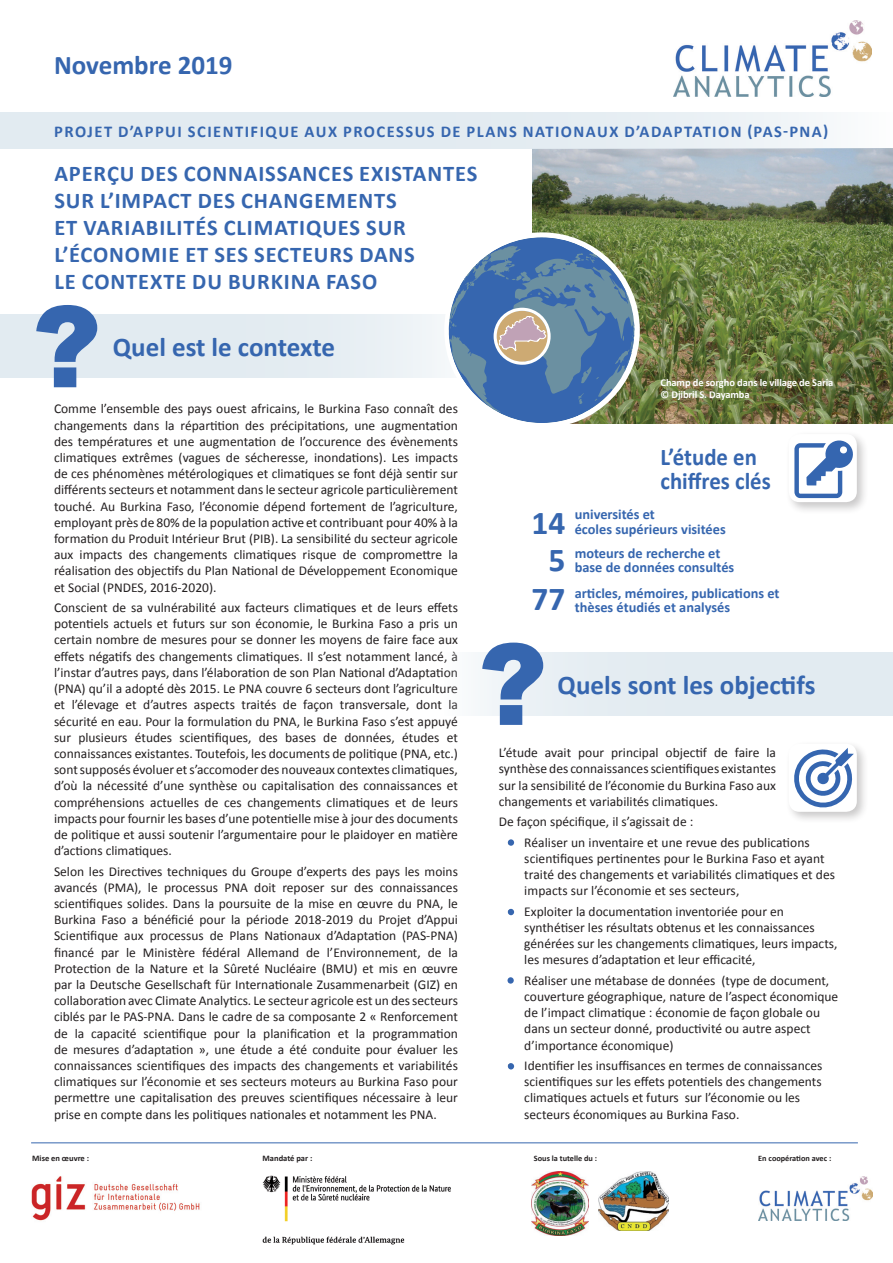
<style>
.page{position:relative;width:893px;height:1263px;background:#fff}
.page>*{position:absolute;margin:0;border:0;box-sizing:border-box;transform-origin:0 0}
.t1{font:700 33.45px "Calibri";color:#3666af}
.t2{font:700 27px "Calibri";color:#3666af}
.t3{font:700 24px/24px "Calibri";color:#3666af;scale:.95 1}
.t4{font:700 22.5px/27px "Calibri";letter-spacing:.04em;color:#3666af}
.t5{font:700 16.5px "Calibri";letter-spacing:.09em;color:#3666af}
.t6{font:700 14.4px/14.4px "Calibri";color:#3666af}
.t7{font:13.5px/16.2px "Calibri";color:#231f20;text-align:justify}
.t8{font:700 10.5px/12.6px "Calibri";letter-spacing:-.01em;color:#fff}
.t9{font:700 8.55px "Calibri";color:#231f20}
.t10{font:700 8.25px "Calibri";color:#231f20}
</style>
<div class="page">
<div style="left:0;top:314px;width:482px;height:64px;background:#e2ebf1"></div>
<div style="left:444px;top:652px;width:449px;height:64px;background:#e2ebf1"></div>
<img style="left:533px;top:149px;width:360px;height:274px">
<img style="left:674px;top:20px;width:197px;height:77px">
<div style="left:508px;top:839px;width:6px;height:7px;background:#3666af;border-radius:50%"></div>
<svg style="left:508px;top:909px;width:6px;height:6px"></svg>
<svg style="left:507px;top:977px;width:7px;height:7px"></svg>
<div style="left:785px;top:740px;width:85px;height:84px;background:#231f20;opacity:.25"></div>
<div style="left:789px;top:744px;width:68px;height:68px;background:#fff;border-radius:11px"></div>
<svg style="left:794px;top:748px;width:59px;height:60px"></svg>
<svg style="left:36px;top:305px;width:61px;height:82px"></svg>
<svg style="left:482px;top:643px;width:61px;height:82px"></svg>
<div style="left:785px;top:430px;width:85px;height:85px;background:#231f20;opacity:.25"></div>
<div style="left:789px;top:434px;width:68px;height:68px;background:#fff;border-radius:11px"></div>
<svg style="left:794px;top:440px;width:59px;height:58px"></svg>
<div style="left:444px;top:232px;width:196px;height:196px;background:#fff;border-radius:50%"></div>
<svg style="left:508px;top:1063px;width:6px;height:6px"></svg>
<img style="left:246px;top:1143px;width:208px;height:102px">
<img style="left:758px;top:1176px;width:114px;height:45px">
<img style="left:598px;top:1172px;width:70px;height:58px">
<img style="left:531px;top:1172px;width:58px;height:64px">
<img style="left:31px;top:1176px;width:169px;height:45px">
<div style="left:250px;top:1149px;width:69px;height:17px;background:#fff"></div>
<div style="left:263px;top:1155px;width:68px;height:6px;background:#fff"></div>
<hr style="left:31px;top:1142px;width:827px;height:1px;background:#3666af">
<svg style="left:449px;top:237px;width:186px;height:186px;background:#708fae"></svg>
<div style="left:0;top:113px;width:893px;height:36px;background:#e2ebf1"></div>
<h2 class="t2" style="left:54px;top:48px;width:180px">Novembre 2019</h2>
<p class="t5" style="left:54px;top:121px;width:775px">PROJET D’APPUI SCIENTIFIQUE AUX PROCESSUS DE PLANS NATIONAUX D’ADAPTATION (PAS-PNA)</p>
<h3 class="t4" style="left:54px;top:160px;width:424px">APERÇU DES CONNAISSANCES EXISTANTES<br>SUR L’IMPACT DES CHANGEMENTS<br>ET VARIABILITÉS CLIMATIQUES SUR<br>L’ÉCONOMIE ET SES SECTEURS DANS<br>LE CONTEXTE DU BURKINA FASO</h3>
<h2 class="t2" style="left:113px;top:330px;width:224px">Quel est le contexte</h2>
<p class="t7" style="left:54px;top:401px;width:405px">Comme l’ensemble des pays ouest africains, le Burkina Faso connaît des changements dans la répartition des précipitations, une augmentation des températures et une augmentation de l’occurence des évènements climatiques extrêmes (vagues de sécheresse, inondations). Les impacts de ces phénomènes métérologiques et climatiques se font déjà sentir sur différents secteurs et notamment dans le secteur agricole particulièrement touché. Au Burkina Faso, l’économie dépend fortement de l’agriculture, employant près de 80% de la population active et contribuant pour 40% à la formation du Produit Intérieur Brut (PIB). La sensibilité du secteur agricole aux impacts des changements climatiques risque de compromettre la réalisation des objectifs du Plan National de Développement Economique et Social (PNDES, 2016-2020).</p>
<p class="t7" style="left:54px;top:599px;width:405px">Conscient de sa vulnérabilité aux facteurs climatiques et de leurs effets potentiels actuels et futurs sur son économie, le Burkina Faso a pris un certain nombre de mesures pour se donner les moyens de faire face aux effets négatifs des changements climatiques. Il s’est notamment lancé, à l’instar d’autres pays, dans l’élaboration de son Plan National d’Adaptation (PNA) qu’il a adopté dès 2015. Le PNA couvre 6 secteurs dont l’agriculture et l’élevage et d’autres aspects traités de façon transversale, dont la sécurité en eau. Pour la formulation du PNA, le Burkina Faso s’est appuyé sur plusieurs études scientifiques, des bases de données, études et connaissances existantes. Toutefois, les documents de politique (PNA, etc.) sont supposés évoluer et s’accomoder des nouveaux contextes climatiques, d’où la nécessité d’une synthèse ou capitalisation des connaissances et compréhensions actuelles de ces changements climatiques et de leurs impacts pour fournir les bases d’une potentielle mise à jour des documents de politique et aussi soutenir l’argumentaire pour le plaidoyer en matière d’actions climatiques.</p>
<p class="t7" style="left:54px;top:863px;width:405px">Selon les Directives techniques du Groupe d’experts des pays les moins avancés (PMA), le processus PNA doit reposer sur des connaissances scientifiques solides. Dans la poursuite de la mise en œuvre du PNA, le Burkina Faso a bénéficié pour la période 2018-2019 du Projet d’Appui Scientifique aux processus de Plans Nationaux d’Adaptation (PAS-PNA) financé par le Ministère fédéral Allemand de l’Environnement, de la Protection de la Nature et la Sûreté Nucléaire (BMU) et mis en œuvre par la Deutsche Gesellschaft für Internationale Zusammenarbeit (GIZ) en collaboration avec Climate Analytics. Le secteur agricole est un des secteurs ciblés par le PAS-PNA. Dans le cadre de sa composante 2 « Renforcement de la capacité scientifique pour la planification et la programmation de mesures d’adaptation », une étude a été conduite pour évaluer les connaissances scientifiques des impacts des changements et variabilités climatiques sur l’économie et ses secteurs moteurs au Burkina Faso pour permettre une capitalisation des preuves scientifiques nécessaire à leur prise en compte dans les politiques nationales et notamment les PNA.</p>
<p class="t8" style="left:661px;top:376px;width:174px">Champ de sorgho dans le village de Saria © Djibril S. Dayamba</p>
<h3 class="t3" style="left:661px;top:445px;width:118px">L’étude en chiffres clés</h3>
<h1 class="t1" style="left:531px;top:501px;width:35px">14</h1>
<p class="t6" style="left:575px;top:507px;width:153px">universités et<br>écoles supérieurs visitées</p>
<h1 class="t1" style="left:548px;top:538px;width:18px">5</h1>
<p class="t6" style="left:575px;top:546px;width:161px">moteurs de recherche et base de données consultés</p>
<h1 class="t1" style="left:531px;top:578px;width:35px">77</h1>
<p class="t6" style="left:575px;top:586px;width:206px">articles, mémoires, publications et thèses étudiés et analysés</p>
<h2 class="t2" style="left:558px;top:668px;width:259px">Quels sont les objectifs</h2>
<p class="t7" style="left:499px;top:744px;width:279px">L’étude avait pour principal objectif de faire la synthèse des connaissances scientifiques existantes sur la sensibilité de l’économie du Burkina Faso aux changements et variabilités climatiques.</p>
<p class="t7" style="left:499px;top:814px;width:196px">De façon spécifique, il s’agissait de :</p>
<p class="t7" style="left:524px;top:834px;width:312px;text-align:left;text-indent:-17px">• Réaliser un inventaire et une revue des publications scientifiques pertinentes pour le Burkina Faso et ayant traité des changements et variabilités climatiques et des impacts sur l’économie et ses secteurs,</p>
<p class="t7" style="left:524px;top:903px;width:315px;text-align:left;text-indent:-17px">• Exploiter la documentation inventoriée pour en synthétiser les résultats obtenus et les connaissances générées sur les changements climatiques, leurs impacts, les mesures d’adaptation et leur efficacité,</p>
<p class="t7" style="left:524px;top:972px;width:315px;text-align:left;text-indent:-17px">• Réaliser une métabase de données (type de document, couverture géographique, nature de l’aspect économique de l’impact climatique : économie de façon globale ou dans un secteur donné, productivité ou autre aspect d’importance économique)</p>
<p class="t7" style="left:524px;top:1057px;width:300px;text-align:left;text-indent:-17px">• Identifier les insuffisances en termes de connaissances scientifiques sur les effets potentiels des changements climatiques actuels et futurs sur l’économie ou les secteurs économiques au Burkina Faso.</p>
<p class="t9" style="left:32px;top:1153px;width:58px">Mise en œuvre :</p>
<p class="t9" style="left:263px;top:1153px;width:51px">Mandaté par :</p>
<p class="t10" style="left:534px;top:1153px;width:65px">Sous la tutelle du :</p>
<p class="t10" style="left:758px;top:1153px;width:75px">En coopération avec :</p>
</div>
